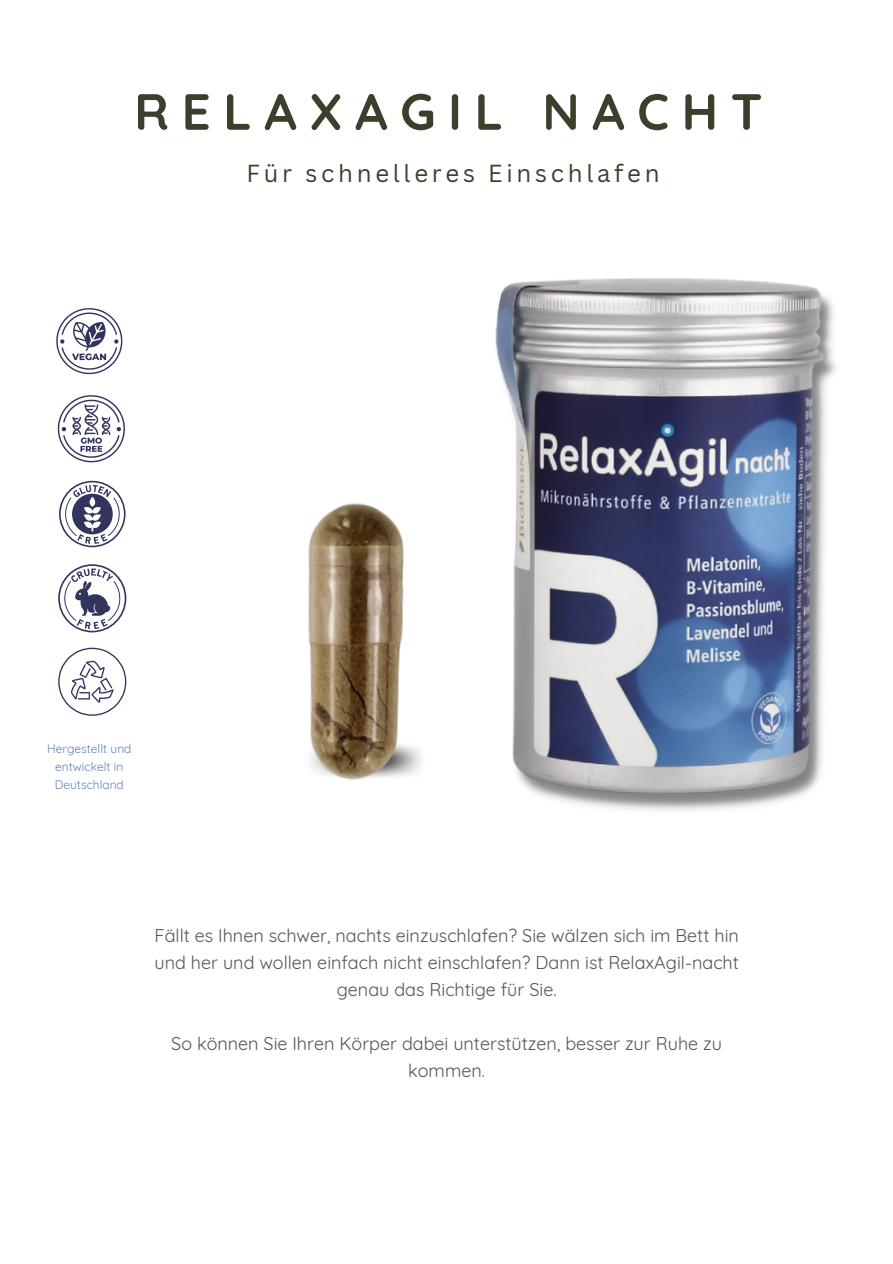
<style>
.page{position:relative;width:893px;height:1264px;background:#fff}
.page>*{position:absolute;margin:0;border:0;box-sizing:border-box;transform-origin:0 0}
.t1{font:700 50.85px "Quicksand";letter-spacing:.245em;color:#3b3f2b}
.t2{font:24px "Canva Sans";letter-spacing:.155em;color:#3b3f2b}
.t3{font:18px/27px "Quicksand";color:#545454;text-align:center}
.t4{font:12px/18px "Quicksand";color:#5f84b5;text-align:center}
</style>
<div class="page">
<img style="left:495px;top:278px;width:341px;height:533px">
<svg style="left:56px;top:308px;width:66px;height:66px"></svg>
<svg style="left:59px;top:481px;width:66px;height:66px"></svg>
<svg style="left:58px;top:564px;width:68px;height:68px"></svg>
<svg style="left:58px;top:647px;width:68px;height:68px"></svg>
<svg style="left:58px;top:395px;width:67px;height:67px"></svg>
<img style="left:308px;top:503px;width:114px;height:277px">
<p class="t1" style="left:134px;top:79px;width:629px">RELAXAGIL NACHT</p>
<p class="t2" style="left:246px;top:156px;width:414px">Für schnelleres Einschlafen</p>
<p class="t4" style="left:47px;top:739px;width:86px">Hergestellt und entwickelt in<br>Deutschland</p>
<p class="t3" style="left:154px;top:921px;width:586px">Fällt es Ihnen schwer, nachts einzuschlafen? Sie wälzen sich im Bett hin und her und wollen einfach nicht einschlafen? Dann ist RelaxAgil-nacht genau das Richtige für Sie.</p>
<p class="t3" style="left:171px;top:1029px;width:552px">So können Sie Ihren Körper dabei unterstützen, besser zur Ruhe zu kommen.</p>
</div>
